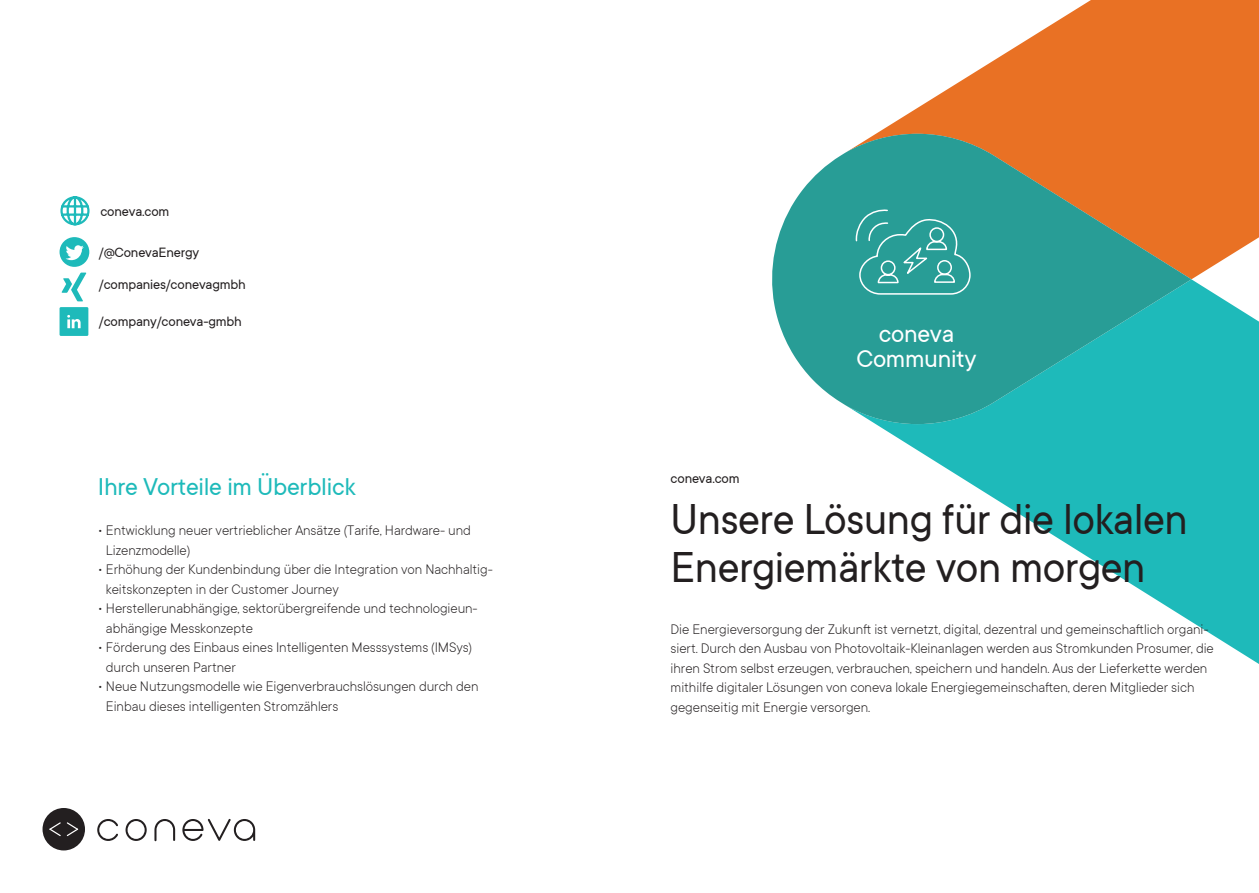
<style>
.page{position:relative;width:1259px;height:893px;background:#fff}
.page>*{position:absolute;margin:0;border:0;box-sizing:border-box;transform-origin:0 0}
.t1{font:48px/48px "TT Commons";letter-spacing:-.01em;color:#231f20;scale:.96 1}
.t2{font:27px "TT Commons";letter-spacing:-.01em;color:#1ebaba}
.t3{font:27px/25.5px "TT Commons";letter-spacing:-.01em;color:#fff;text-align:center}
.t4{font:300 15px/19.5px "TT Commons";letter-spacing:-.005em;color:#231f20}
.t5{font:15px/32.1px "TT Commons";letter-spacing:-.01em;color:#231f20}
</style>
<div class="page">
<svg style="left:875px;top:0;width:384px;height:279px;fill:#e97124"></svg>
<svg style="left:875px;top:279px;width:384px;height:385px;fill:#1ebaba"></svg>
<svg style="left:772px;top:134px;width:419px;height:290px;background:#55a292"></svg>
<svg style="left:97px;top:819px;width:21px;height:22px"></svg>
<svg style="left:125px;top:819px;width:22px;height:22px"></svg>
<svg style="left:154px;top:819px;width:21px;height:22px"></svg>
<svg style="left:182px;top:819px;width:73px;height:22px"></svg>
<div style="left:43px;top:808px;width:42px;height:42px;background:#231f20;border-radius:50%"></div>
<svg style="left:67px;top:822px;width:11px;height:14px"></svg>
<svg style="left:49px;top:822px;width:12px;height:14px"></svg>
<div style="left:60px;top:307px;width:28px;height:29px;background:#1ebaba"></div>
<svg style="left:67px;top:315px;width:14px;height:13px"></svg>
<svg style="left:60px;top:237px;width:29px;height:30px"></svg>
<svg style="left:62px;top:273px;width:24px;height:28px"></svg>
<svg style="left:60px;top:196px;width:30px;height:30px"></svg>
<svg style="left:855px;top:209px;width:116px;height:86px;background:#3fa7a1"></svg>
<p class="t5" style="left:100px;top:195px;width:71px">coneva.com</p>
<p class="t5" style="left:99px;top:237px;width:148px">/@ConevaEnergy /companies/conevagmbh</p>
<p class="t5" style="left:99px;top:306px;width:144px">/company/coneva-gmbh</p>
<h2 class="t2" style="left:98px;top:472px;width:259px">Ihre Vorteile im Überblick</h2>
<p class="t4" style="left:106px;top:521px;width:366px;text-indent:-8px">• Entwicklung neuer vertrieblicher Ansätze (Tarife, Hardware- und<br>Lizenzmodelle)</p>
<p class="t4" style="left:106px;top:560px;width:388px;text-indent:-8px">• Erhöhung der Kundenbindung über die Integration von Nachhaltig&shy;keitskonzepten in der Customer Journey</p>
<p class="t4" style="left:106px;top:599px;width:373px;text-indent:-8px">• Herstellerunabhängige, sektorübergreifende und technologieun&shy;abhängige Messkonzepte</p>
<p class="t4" style="left:106px;top:638px;width:368px;text-indent:-8px">• Förderung des Einbaus eines Intelligenten Messsystems (IMSys) durch unseren Partner</p>
<p class="t4" style="left:106px;top:677px;width:374px;text-indent:-8px">• Neue Nutzungsmodelle wie Eigenverbrauchslösungen durch den<br>Einbau dieses intelligenten Stromzählers</p>
<p class="t5" style="left:670px;top:462px;width:71px">coneva.com</p>
<h2 class="t3" style="left:856px;top:321px;width:122px">coneva<br>Community</h2>
<h1 class="t1" style="left:670px;top:496px;width:540px">Unsere Lösung für die lokalen<br>Energiemärkte von morgen</h1>
<p class="t4" style="left:670px;top:619px;width:545px">Die Energieversorgung der Zukunft ist vernetzt, digital, dezentral und gemeinschaftlich organi&shy;siert. Durch den Ausbau von Photovoltaik-Kleinanlagen werden aus Stromkunden Prosumer, die ihren Strom selbst erzeugen, verbrauchen, speichern und handeln. Aus der Lieferkette werden mithilfe digitaler Lösungen von coneva lokale Energiegemeinschaften, deren Mitglieder sich gegenseitig mit Energie versorgen.</p>
</div>
